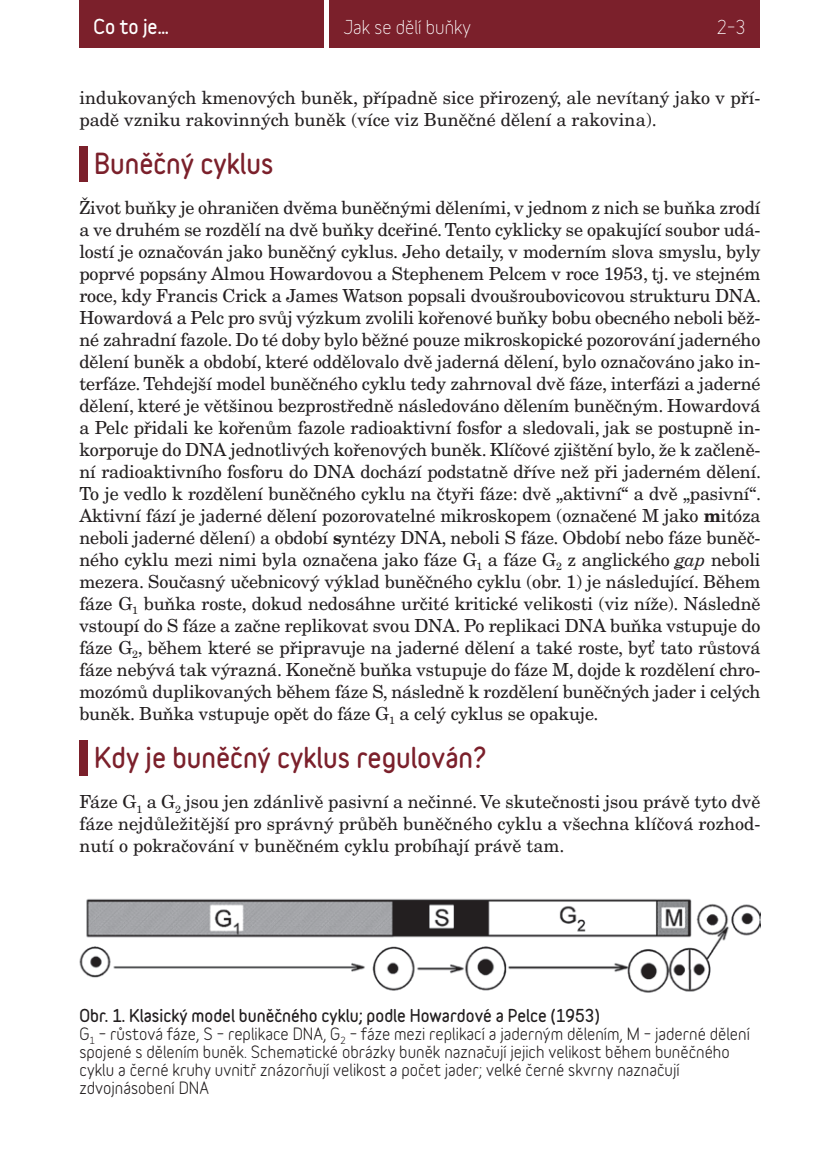
<style>
.page{position:relative;width:823px;height:1163px;background:#fff}
.page>*{position:absolute;margin:0;border:0;box-sizing:border-box;transform-origin:0 0}
.t1{font:900 26px "Variable";color:#7b202b}
.t2{font:18.4px "Variable";color:#fff}
.t3{font:900 18.4px "Variable";color:#fff}
.t4{font:18px/22px "New Century Schlbk CE";color:#231f20;text-align:justify}
.t5{font:700 16px/18px "Variable";color:#231f20}
.s1{font-weight:700}
.s2{font-style:italic}
.s3{font-weight:900}
</style>
<div class="page">
<div style="left:79px;top:0;width:244px;height:48px;background:#7b202b"></div>
<div style="left:329px;top:0;width:430px;height:48px;background:#7b202b"></div>
<div style="left:79px;top:146px;width:9px;height:35px;background:#7b202b"></div>
<div style="left:79px;top:740px;width:9px;height:35px;background:#7b202b"></div>
<img style="left:79px;top:898px;width:681px;height:95px">
<p class="t3" style="left:94px;top:19px;width:77px">Co to je…</p>
<p class="t2" style="left:343px;top:20px;width:129px">Jak se dělí buňky</p>
<p class="t2" style="left:716px;top:20px;width:30px">2–3</p>
<p class="t4" style="left:79px;top:86px;width:682px">indukovaných kmenových buněk, případně sice přirozený, ale nevítaný jako v pří&shy;padě vzniku rakovinných buněk (více viz Buněčné dělení a rakovina).</p>
<h1 class="t1" style="left:94px;top:152px;width:180px">Buněčný cyklus</h1>
<p class="t4" style="left:79px;top:196px;width:683px">Život buňky je ohraničen dvěma buněčnými děleními, v jednom z nich se buňka zrodí a ve druhém se rozdělí na dvě buňky dceřiné. Tento cyklicky se opakující soubor udá&shy;lostí je označován jako buněčný cyklus. Jeho detaily, v moderním slova smyslu, byly poprvé popsány Almou Howardovou a Stephenem Pelcem v roce 1953, tj. ve stejném roce, kdy Francis Crick a James Watson popsali dvoušroubovicovou strukturu DNA.<br>Howardová a Pelc pro svůj výzkum zvolili kořenové buňky bobu obecného neboli běž&shy;né zahradní fazole. Do té doby bylo běžné pouze mikroskopické pozorování jaderného dělení buněk a období, které oddělovalo dvě jaderná dělení, bylo označováno jako in&shy;terfáze. Tehdejší model buněčného cyklu tedy zahrnoval dvě fáze, interfázi a jaderné dělení, které je většinou bezprostředně následováno dělením buněčným. Howardová a Pelc přidali ke kořenům fazole radioaktivní fosfor a sledovali, jak se postupně in&shy;korporuje do DNA jednotlivých kořenových buněk. Klíčové zjištění bylo, že k začleně&shy;ní radioaktivního fosforu do DNA dochází podstatně dříve než při jaderném dělení.<br>To je vedlo k rozdělení buněčného cyklu na čtyři fáze: dvě „aktivní“ a dvě „pasivní“.<br>Aktivní fází je jaderné dělení pozorovatelné mikroskopem (označené M jako <span class="s1">m</span>itóza neboli jaderné dělení) a období <span class="s1">s</span>yntézy DNA, neboli S fáze. Období nebo fáze buněč&shy;ného cyklu mezi nimi byla označena jako fáze G<sub>1</sub> a fáze G<sub>2</sub> z anglického <span class="s2">gap</span> neboli mezera. Současný učebnicový výklad buněčného cyklu (obr. 1) je následující. Během fáze G<sub>1</sub> buňka roste, dokud nedosáhne určité kritické velikosti (viz níže). Následně vstoupí do S fáze a začne replikovat svou DNA. Po replikaci DNA buňka vstupuje do fáze G<sub>2</sub>, během které se připravuje na jaderné dělení a také roste, byť tato růstová fáze nebývá tak výrazná. Konečně buňka vstupuje do fáze M, dojde k rozdělení chro&shy;mozómů duplikovaných během fáze S, následně k rozdělení buněčných jader i celých buněk. Buňka vstupuje opět do fáze G<sub>1</sub> a celý cyklus se opakuje.</p>
<h1 class="t1" style="left:94px;top:746px;width:394px">Kdy je buněčný cyklus regulován?</h1>
<p class="t4" style="left:79px;top:790px;width:682px">Fáze G<sub>1</sub> a G<sub>2</sub> jsou jen zdánlivě pasivní a nečinné. Ve skutečnosti jsou právě tyto dvě fáze nejdůležitější pro správný průběh buněčného cyklu a všechna klíčová rozhod&shy;nutí o pokračování v buněčném cyklu probíhají právě tam.</p>
<p class="t5" style="left:79px;top:1007px;width:671px"><span class="s3">Obr. 1. Klasický model buněčného cyklu; podle Howardové a Pelce (1953)<br></span>G<sub>1</sub> – růstová fáze, S – replikace DNA, G<sub>2</sub> – fáze mezi replikací a jaderným dělením, M – jaderné dělení spojené s dělením buněk. Schematické obrázky buněk naznačují jejich velikost během buněčného cyklu a černé kruhy uvnitř znázorňují velikost a počet jader; velké černé skvrny naznačují zdvojnásobení DNA</p>
</div>
